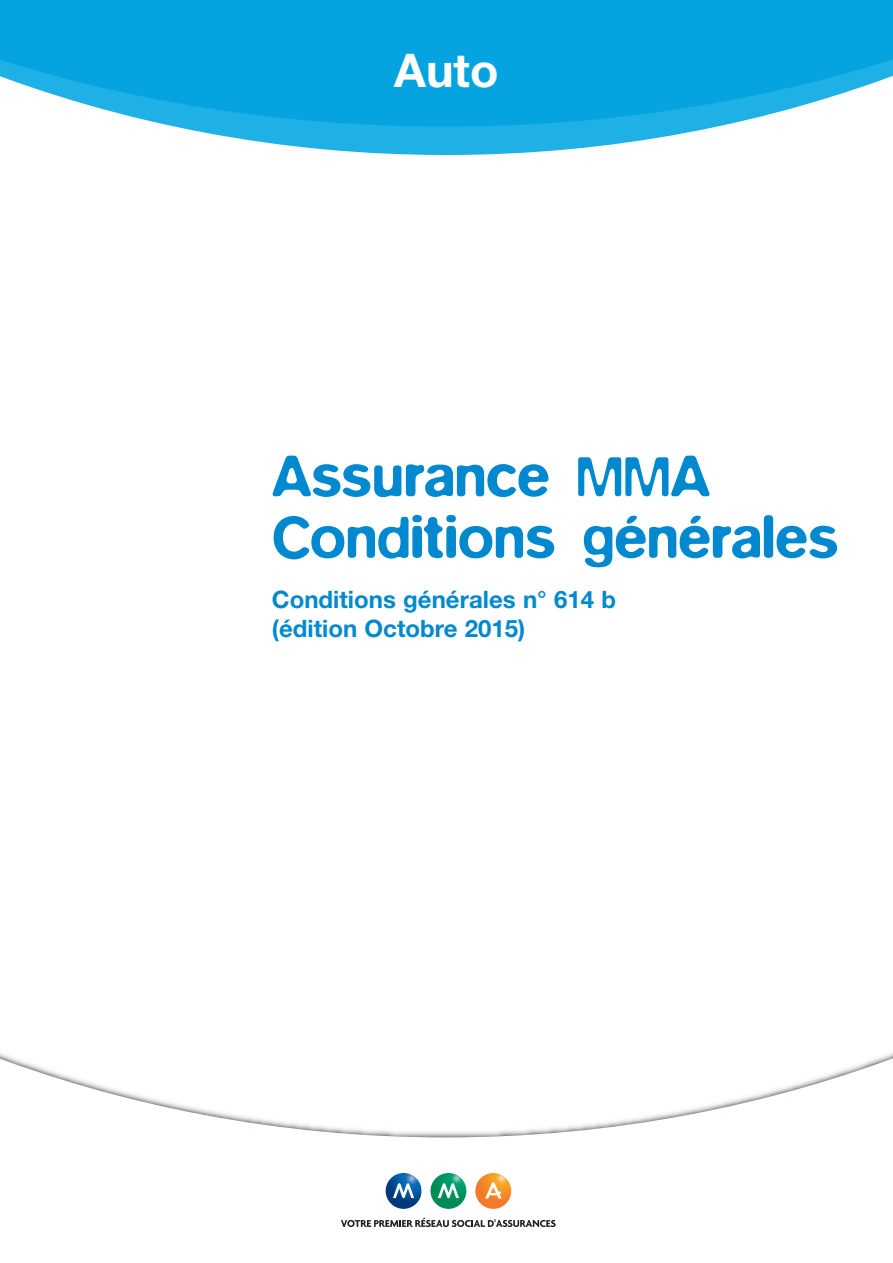
<style>
.page{position:relative;width:893px;height:1263px;background:#fff}
.page>*{position:absolute;margin:0;border:0;box-sizing:border-box;transform-origin:0 0}
.t1{font:500 60px/61.5px "Blur";color:#0089cf}
.t2{font:700 46.5px "Helvetica Neue";color:#fff}
.t3{font:700 24px/28.8px "Helvetica Neue";color:#0089cf}
</style>
<div class="page">
<svg style="left:177px;top:127px;width:538px;height:28px;fill:#1fb0e6"></svg>
<svg style="left:0;top:0;width:892px;height:127px;background:#1aabe2"></svg>
<svg style="left:0;top:1053px;width:892px;height:156px"></svg>
<img style="left:430px;top:1173px;width:36px;height:36px;border-radius:50%">
<img style="left:386px;top:1173px;width:35px;height:36px;border-radius:50%">
<img style="left:475px;top:1173px;width:36px;height:36px;border-radius:50%">
<svg style="left:393px;top:1183px;width:21px;height:15px"></svg>
<svg style="left:438px;top:1183px;width:21px;height:15px"></svg>
<svg style="left:485px;top:1182px;width:17px;height:17px"></svg>
<svg style="left:341px;top:1217px;width:215px;height:10px"></svg>
<h2 class="t2" style="left:394px;top:54px;width:106px">Auto</h2>
<h1 class="t1" style="left:272px;top:447px;width:568px">Assurance MMA<br>Conditions générales</h1>
<p class="t3" style="left:272px;top:587px;width:346px">Conditions générales n° 614 b (édition Octobre 2015)</p>
</div>
